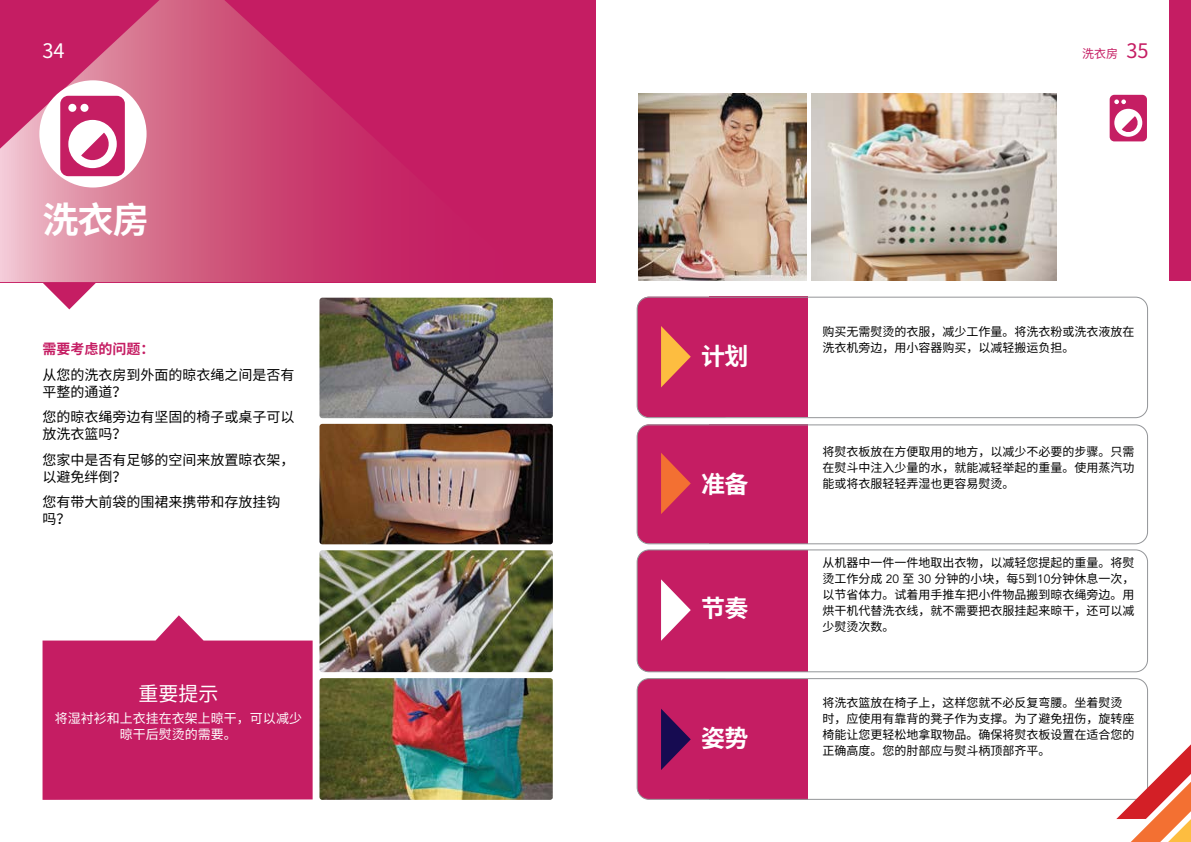
<style>
.page{position:relative;width:1191px;height:842px;background:#fff}
.page>*{position:absolute;margin:0;border:0;box-sizing:border-box;transform-origin:0 0}
.Section_Major_Header_White{font:700 36px "Noto Sans CJ Ksc";color:#fff}
.MAJOR_BLUE_HEADER{font:700 24px "Noto Sans CJ Ksc";letter-spacing:-.025em;color:#fff}
.Tip_fact_head{font:20px "Noto Sans CJ Ksc";color:#fff}
.Folio_txt_left{font:20px "Noto Sans CJ Ksc";color:#fff}
.Advice_1st_Page{font:14px/17px "Noto Sans CJ Ksc";color:#000}
.MAIN_SubHEADER{font:700 14px "Noto Sans CJ Ksc";color:#c51d63}
.MAIN_BODY_TXT{font:13px/16px "Noto Sans CJ Ksc";color:#fff;text-align:center}
.MAIN_BODY_TXT-2{font:12px/16px "Noto Sans CJ Ksc";color:#000;text-align:justify}
.FOLIO_TXT{font:12px "Noto Sans CJ Ksc";color:#c51d63}
.s1{font-size:20px}
.s2{font-family:"Avenir LT Std"}
</style>
<div class="page">
<div style="left:0;top:0;width:595px;height:282px;background:#c51d63"></div>
<img style="left:319px;top:424px;width:234px;height:120px">
<img style="left:319px;top:298px;width:234px;height:120px">
<img style="left:319px;top:550px;width:234px;height:122px">
<img style="left:319px;top:678px;width:234px;height:122px">
<svg style="left:41px;top:282px;width:57px;height:27px"></svg>
<svg style="left:43px;top:615px;width:270px;height:185px;fill:#c51d63"></svg>
<svg style="left:1109px;top:95px;width:38px;height:46px"></svg>
<div style="left:1169px;top:0;width:22px;height:281px;background:#c51d63"></div>
<div style="left:708px;top:550px;width:99px;height:122px;background:#c51d63"></div>
<div style="left:708px;top:679px;width:99px;height:120px;background:#c51d63"></div>
<div style="left:708px;top:424px;width:99px;height:120px;background:#c51d63"></div>
<div style="left:708px;top:297px;width:99px;height:120px;background:#c51d63"></div>
<div style="left:637px;top:550px;width:98px;height:122px;background:#c51d63;border-radius:12px"></div>
<div style="left:637px;top:679px;width:98px;height:120px;background:#c51d63;border-radius:12px"></div>
<div style="left:637px;top:424px;width:98px;height:120px;background:#c51d63;border-radius:12px"></div>
<div style="left:637px;top:297px;width:98px;height:120px;background:#c51d63;border-radius:12px"></div>
<div style="left:636px;top:549px;width:512px;height:123px;border:1px solid #939598;border-radius:12px"></div>
<div style="left:636px;top:678px;width:512px;height:122px;border:1px solid #939598;border-radius:12px"></div>
<div style="left:636px;top:424px;width:512px;height:120px;border:1px solid #939598;border-radius:12px"></div>
<div style="left:636px;top:297px;width:512px;height:121px;border:1px solid #939598;border-radius:12px"></div>
<svg style="left:661px;top:579px;width:30px;height:62px"></svg>
<svg style="left:661px;top:709px;width:30px;height:61px"></svg>
<svg style="left:661px;top:453px;width:30px;height:61px"></svg>
<svg style="left:661px;top:326px;width:30px;height:61px"></svg>
<img style="left:811px;top:94px;width:245px;height:187px">
<img style="left:638px;top:94px;width:168px;height:187px">
<svg style="left:1116px;top:744px;width:75px;height:98px"></svg>
<svg style="left:0;top:0;width:388px;height:282px"></svg>
<div style="left:39px;top:80px;width:108px;height:108px;background:#fff;border-radius:50%"></div>
<svg style="left:60px;top:96px;width:65px;height:80px"></svg>
<p class="Folio_txt_left" style="left:43px;top:40px;width:24px">34</p>
<p class="Section_Major_Header_White" style="left:43px;top:200px;width:108px">洗衣房</p>
<p class="MAIN_SubHEADER" style="left:43px;top:341px;width:113px">需要考虑的问题：</p>
<p class="Advice_1st_Page" style="left:43px;top:366px;width:254px">从您的洗衣房到外面的晾衣绳之间是否有平整的通道？</p>
<p class="Advice_1st_Page" style="left:43px;top:409px;width:254px">您的晾衣绳旁边有坚固的椅子或桌子可以放洗衣篮吗？</p>
<p class="Advice_1st_Page" style="left:43px;top:451px;width:254px">您家中是否有足够的空间来放置晾衣架，以避免绊倒？</p>
<p class="Advice_1st_Page" style="left:43px;top:494px;width:240px">您有带大前袋的围裙来携带和存放挂钩吗？</p>
<p class="Tip_fact_head" style="left:138px;top:683px;width:81px">重要提示</p>
<p class="MAIN_BODY_TXT" style="left:55px;top:710px;width:249px">将湿衬衫和上衣挂在衣架上晾干，可以减少晾干后熨烫的需要。</p>
<p class="FOLIO_TXT" style="left:1082px;top:47px;width:68px">洗衣房 <span class="s1">35</span></p>
<p class="MAJOR_BLUE_HEADER" style="left:701px;top:343px;width:49px">计划</p>
<p class="MAJOR_BLUE_HEADER" style="left:701px;top:471px;width:49px">准备</p>
<p class="MAJOR_BLUE_HEADER" style="left:701px;top:595px;width:49px">节奏</p>
<p class="MAJOR_BLUE_HEADER" style="left:701px;top:724px;width:49px">姿势</p>
<p class="MAIN_BODY_TXT-2" style="left:822px;top:324px;width:313px">购买无需熨烫的衣服，减少工作量。将洗衣粉或洗衣液放在洗衣机旁边，用小容器购买，以减轻搬运负担。</p>
<p class="MAIN_BODY_TXT-2" style="left:822px;top:443px;width:313px">将熨衣板放在方便取用的地方，以减少不必要的步骤。只需在熨斗中注入少量的水，就能减轻举起的重量。使用蒸汽功能或将衣服轻轻弄湿也更容易熨烫。</p>
<p class="MAIN_BODY_TXT-2" style="left:822px;top:555px;width:314px">从机器中一件一件地取出衣物，以减轻您提起的重量。将熨烫工作分成 <span class="s2">20</span> 至 <span class="s2">30</span> 分钟的小块，每<span class="s2">5</span>到<span class="s2">10</span>分钟休息一次，以节省体力。试着用手推车把小件物品搬到晾衣绳旁边。用烘干机代替洗衣线，就不需要把衣服挂起来晾干，还可以减少熨烫次数。</p>
<p class="MAIN_BODY_TXT-2" style="left:822px;top:695px;width:313px;text-align:left">将洗衣篮放在椅子上，这样您就不必反复弯腰。坐着熨烫时，应使用有靠背的凳子作为支撑。为了避免扭伤，旋转座椅能让您更轻松地拿取物品。确保将熨衣板设置在适合您的正确高度。您的肘部应与熨斗柄顶部齐平。</p>
</div>
